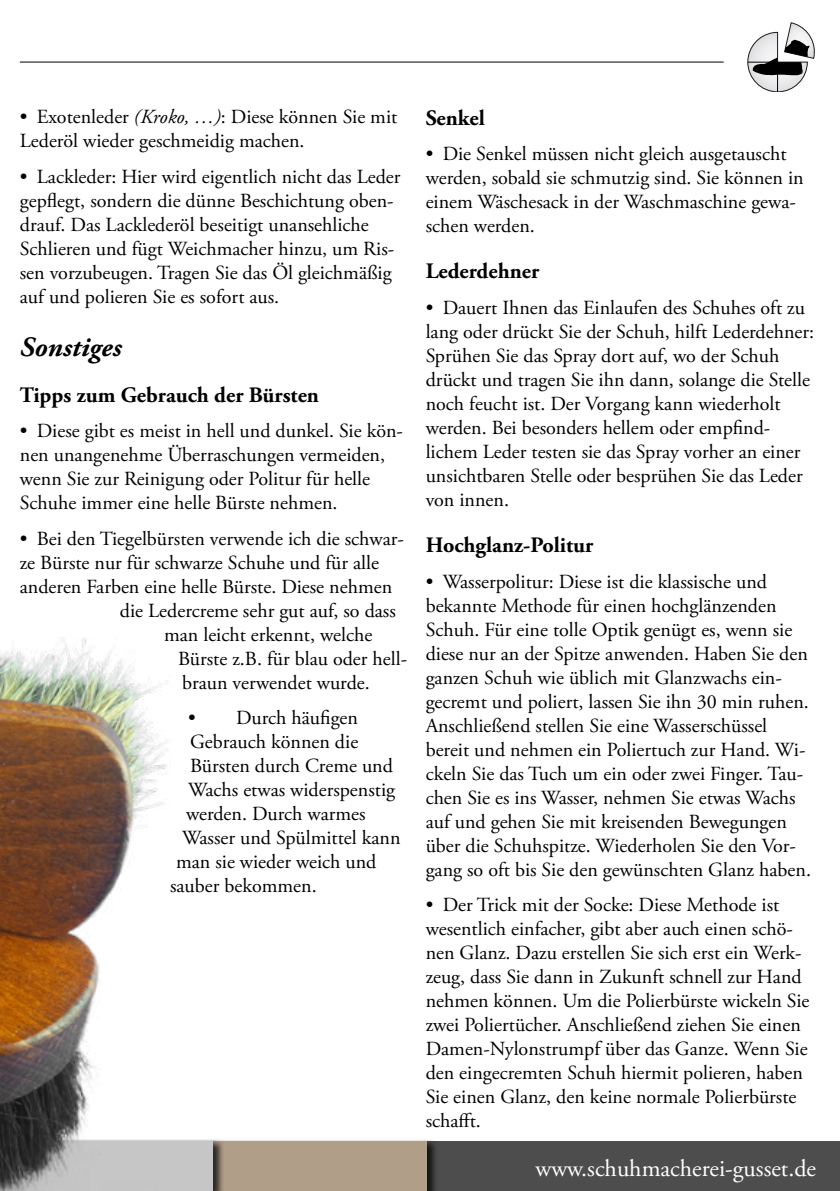
<style>
.page{position:relative;width:840px;height:1191px;background:#fff}
.page>*{position:absolute;margin:0;border:0;box-sizing:border-box;transform-origin:0 0}
.t1{font:italic 700 28px "Adobe Garamond Pro";color:#000}
.t2{font:24px "Adobe Garamond Pro";color:#fff}
.t3{font:700 22px "Adobe Garamond Pro";color:#000}
.t4{font:20px/24px "Adobe Garamond Pro";color:#000}
.s1{font-style:italic}
</style>
<div class="page">
<div style="left:375px;top:1141px;width:464px;height:50px;background:#4d4d4d"></div>
<div style="left:0;top:1138px;width:437px;height:53px;background:#000;opacity:.75"></div>
<div style="left:0;top:1141px;width:426px;height:50px;background:#b19e88"></div>
<svg style="left:747px;top:23px;width:68px;height:69px"></svg>
<hr style="left:776px;top:62px;width:1px;height:30px;background:#000">
<hr style="left:747px;top:62px;width:30px;height:1px;background:#000">
<hr style="left:20px;top:62px;width:703px;height:1px;background:#000">
<img style="left:0;top:637px;width:235px;height:554px">
<p class="t4" style="left:20px;top:106px;width:379px">• Exotenleder <span class="s1">(Kroko, …)</span>: Diese können Sie mit<br>Lederöl wieder geschmeidig machen.</p>
<p class="t4" style="left:20px;top:165px;width:382px">• Lackleder: Hier wird eigentlich nicht das Leder gepflegt, sondern die dünne Beschichtung oben&shy;drauf. Das Lacklederöl beseitigt unansehliche Schlieren und fügt Weichmacher hinzu, um Ris&shy;sen vorzubeugen. Tragen Sie das Öl gleichmäßig auf und polieren Sie es sofort aus.</p>
<h1 class="t1" style="left:20px;top:330px;width:103px">Sonstiges</h1>
<p class="t3" style="left:20px;top:382px;width:300px">Tipps zum Gebrauch der Bürsten</p>
<p class="t4" style="left:20px;top:420px;width:384px">• Diese gibt es meist in hell und dunkel. Sie kön&shy;nen unangenehme Überraschungen vermeiden, wenn Sie zur Reinigung oder Politur für helle Schuhe immer eine helle Bürste nehmen.</p>
<p class="t4" style="left:20px;top:527px;width:385px">• Bei den Tiegelbürsten verwende ich die schwar-</p>
<p class="t4" style="left:20px;top:551px;width:360px">ze Bürste nur für schwarze Schuhe und für alle</p>
<p class="t4" style="left:20px;top:575px;width:373px">anderen Farben eine helle Bürste. Diese nehmen</p>
<p class="t4" style="left:120px;top:599px;width:277px">die Ledercreme sehr gut auf, so dass</p>
<p class="t4" style="left:164px;top:623px;width:210px">man leicht erkennt, welche</p>
<p class="t4" style="left:178px;top:647px;width:230px">Bürste z.B. für blau oder hell-</p>
<p class="t4" style="left:182px;top:671px;width:189px">braun verwendet wurde.</p>
<p class="t4" style="left:188px;top:706px;width:171px">• Durch häufigen</p>
<p class="t4" style="left:190px;top:730px;width:170px">Gebrauch können die</p>
<p class="t4" style="left:190px;top:754px;width:204px">Bürsten durch Creme und</p>
<p class="t4" style="left:188px;top:778px;width:208px">Wachs etwas widerspenstig</p>
<p class="t4" style="left:186px;top:802px;width:181px">werden. Durch warmes</p>
<p class="t4" style="left:182px;top:826px;width:220px">Wasser und Spülmittel kann</p>
<p class="t4" style="left:176px;top:850px;width:202px">man sie wieder weich und</p>
<p class="t4" style="left:170px;top:874px;width:148px">sauber bekommen.</p>
<p class="t3" style="left:425px;top:105px;width:61px">Senkel</p>
<p class="t4" style="left:425px;top:142px;width:379px">• Die Senkel müssen nicht gleich ausgetauscht werden, sobald sie schmutzig sind. Sie können in einem Wäschesack in der Waschmaschine gewa&shy;schen werden.</p>
<p class="t3" style="left:425px;top:259px;width:115px">Lederdehner</p>
<p class="t4" style="left:425px;top:296px;width:390px">• Dauert Ihnen das Einlaufen des Schuhes oft zu lang oder drückt Sie der Schuh, hilft Lederdehner:<br>Sprühen Sie das Spray dort auf, wo der Schuh drückt und tragen Sie ihn dann, solange die Stelle noch feucht ist. Der Vorgang kann wiederholt werden. Bei besonders hellem oder empfind&shy;lichem Leder testen sie das Spray vorher an einer unsichtbaren Stelle oder besprühen Sie das Leder von innen.</p>
<p class="t3" style="left:425px;top:532px;width:169px">Hochglanz-Politur</p>
<p class="t4" style="left:425px;top:570px;width:386px">• Wasserpolitur: Diese ist die klassische und bekannte Methode für einen hochglänzenden Schuh. Für eine tolle Optik genügt es, wenn sie diese nur an der Spitze anwenden. Haben Sie den ganzen Schuh wie üblich mit Glanzwachs ein&shy;gecremt und poliert, lassen Sie ihn 30 min ruhen.<br>Anschließend stellen Sie eine Wasserschüssel bereit und nehmen ein Poliertuch zur Hand. Wi&shy;ckeln Sie das Tuch um ein oder zwei Finger. Tau&shy;chen Sie es ins Wasser, nehmen Sie etwas Wachs auf und gehen Sie mit kreisenden Bewegungen über die Schuhspitze. Wiederholen Sie den Vor&shy;gang so oft bis Sie den gewünschten Glanz haben.</p>
<p class="t4" style="left:425px;top:893px;width:385px">• Der Trick mit der Socke: Diese Methode ist wesentlich einfacher, gibt aber auch einen schö&shy;nen Glanz. Dazu erstellen Sie sich erst ein Werk&shy;zeug, dass Sie dann in Zukunft schnell zur Hand nehmen können. Um die Polierbürste wickeln Sie zwei Poliertücher. Anschließend ziehen Sie einen Damen-Nylonstrumpf über das Ganze. Wenn Sie den eingecremten Schuh hiermit polieren, haben Sie einen Glanz, den keine normale Polierbürste schafft.</p>
<p class="t2" style="left:535px;top:1153px;width:282px">www.schuhmacherei-gusset.de</p>
</div>
